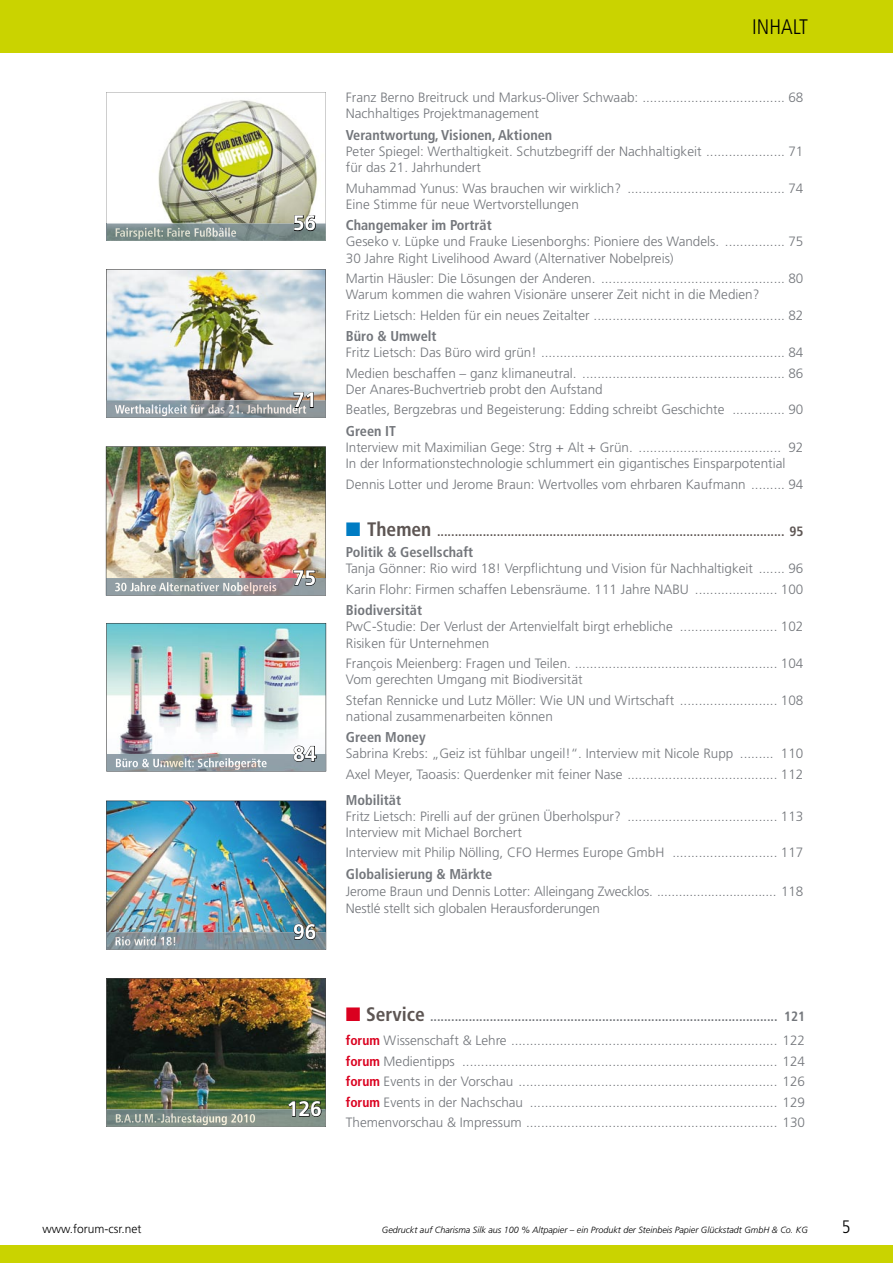
<style>
.page{position:relative;width:893px;height:1263px;background:#fff}
.page>*{position:absolute;margin:0;border:0;box-sizing:border-box;transform-origin:0 0}
.t1{font:700 21px "Frutiger";color:#fff}
.t2{font:300 condensed 21px "Frutiger";color:#000}
.t3{font:300 condensed 18px "Frutiger";color:#000}
.t4{font:700 condensed 14.25px "Frutiger";color:#73767b}
.t5{font:300 13.5px/16.2px "Frutiger";color:#73767b}
.t6{font:700 condensed 13.5px/24.8px "Frutiger";color:#73767b}
.t7{font:700 condensed 13.5px "Frutiger";color:#5d5553}
.t8{font:300 12px "Frutiger";color:#000}
.t9{font:italic 300 9px "Frutiger";color:#000}
.s1{color:#007cc3}
.s2{font-size:19.5px}
.s3{color:#da001f}
.s4{font-size:19.5px;color:#5d5553}
.s5{font-weight:300;font-stretch:normal}
.s6{font-weight:700;font-stretch:condensed;color:#da001f}
</style>
<div class="page">
<div style="left:0;top:0;width:893px;height:53px;background:#cad300"></div>
<img style="left:106px;top:269px;width:220px;height:149px">
<img style="left:106px;top:801px;width:220px;height:149px">
<img style="left:106px;top:92px;width:220px;height:149px">
<img style="left:106px;top:446px;width:220px;height:150px">
<img style="left:106px;top:978px;width:220px;height:149px">
<div style="left:0;top:1246px;width:893px;height:17px;background:#cad300"></div>
<img style="left:106px;top:623px;width:220px;height:148px">
<h1 class="t1" style="left:293px;top:211px;width:25px">56</h1>
<h1 class="t1" style="left:293px;top:388px;width:25px">71</h1>
<h1 class="t1" style="left:293px;top:565px;width:25px">75</h1>
<h1 class="t1" style="left:293px;top:741px;width:25px">84</h1>
<h1 class="t1" style="left:293px;top:919px;width:25px">96</h1>
<h1 class="t2" style="left:752px;top:15px;width:57px">iNHAlT</h1>
<p class="t5" style="left:346px;top:90px;width:459px">Franz Berno Breitruck und Markus-Oliver Schwaab: ...................................... 68<br>Nachhaltiges Projektmanagement</p>
<p class="t4" style="left:346px;top:126px;width:208px">Verantwortung, Visionen, Aktionen</p>
<p class="t5" style="left:346px;top:143px;width:459px">Peter Spiegel: Werthaltigkeit. Schutzbegriff der Nachhaltigkeit ..................... 71 für das 21. Jahrhundert</p>
<p class="t5" style="left:346px;top:180px;width:459px">Muhammad Yunus: Was brauchen wir wirklich? .......................................... 74<br>Eine Stimme für neue Wertvorstellungen</p>
<p class="t4" style="left:346px;top:217px;width:147px">Changemaker im Porträt</p>
<p class="t5" style="left:346px;top:234px;width:459px">Geseko v. Lüpke und Frauke Liesenborghs: Pioniere des Wandels. ................ 75<br>30 Jahre Right Livelihood Award (Alternativer Nobelpreis)</p>
<p class="t5" style="left:346px;top:270px;width:459px">Martin Häusler: Die Lösungen der Anderen. ................................................. 80<br>Warum kommen die wahren Visionäre unserer Zeit nicht in die Medien?</p>
<p class="t5" style="left:346px;top:307px;width:459px">Fritz Lietsch: Helden für ein neues Zeitalter ................................................... 82</p>
<p class="t4" style="left:346px;top:328px;width:92px">Büro &amp; Umwelt</p>
<p class="t5" style="left:346px;top:343px;width:459px;line-height:20.4px">Fritz Lietsch: Das Büro wird grün! ................................................................. 84<br>Medien beschaffen – ganz klimaneutral. ...................................................... 86</p>
<p class="t5" style="left:346px;top:379px;width:459px;line-height:20.4px">Der Anares-Buchvertrieb probt den Aufstand<br>Beatles, Bergzebras und Begeisterung: Edding schreibt Geschichte .............. 90</p>
<p class="t4" style="left:346px;top:422px;width:52px">Green IT</p>
<p class="t5" style="left:346px;top:439px;width:459px">Interview mit Maximilian Gege: Strg + Alt + Grün. ...................................... 92<br>In der Informationstechnologie schlummert ein gigantisches Einsparpotential</p>
<p class="t5" style="left:346px;top:476px;width:459px">Dennis Lotter und Jerome Braun: Wertvolles vom ehrbaren Kaufmann ......... 94</p>
<p class="t7" style="left:346px;top:523px;width:459px"><span class="s1">■</span> <span class="s2">Themen</span> ................................................................................................... 95</p>
<p class="t4" style="left:346px;top:544px;width:129px">Politik &amp; Gesellschaft</p>
<p class="t5" style="left:346px;top:559px;width:459px;line-height:20.4px">Tanja Gönner: Rio wird 18! Verpflichtung und Vision für Nachhaltigkeit ....... 96<br>Karin Flohr: Firmen schaffen Lebensräume. 111 Jahre NABU ...................... 100</p>
<p class="t4" style="left:346px;top:602px;width:78px">Biodiversität</p>
<p class="t5" style="left:346px;top:619px;width:459px">PwC-Studie: Der Verlust der Artenvielfalt birgt erhebliche .......................... 102<br>Risiken für Unternehmen</p>
<p class="t5" style="left:346px;top:655px;width:459px">François Meienberg: Fragen und Teilen. ...................................................... 104<br>Vom gerechten Umgang mit Biodiversität</p>
<p class="t5" style="left:346px;top:692px;width:459px">Stefan Rennicke und Lutz Möller: Wie UN und Wirtschaft .......................... 108 national zusammenarbeiten können</p>
<p class="t4" style="left:346px;top:729px;width:81px">Green Money</p>
<p class="t5" style="left:346px;top:744px;width:459px;line-height:20.4px">Sabrina Krebs: „Geiz ist fühlbar ungeil!“. Interview mit Nicole Rupp ......... 110<br>Axel Meyer, Taoasis: Querdenker mit feiner Nase ........................................ 112</p>
<p class="t4" style="left:346px;top:791px;width:57px">Mobilität</p>
<p class="t5" style="left:346px;top:808px;width:459px">Fritz Lietsch: Pirelli auf der grünen Überholspur? ........................................ 113<br>Interview mit Michael Borchert</p>
<p class="t5" style="left:346px;top:845px;width:459px">Interview mit Philip Nölling, CFO Hermes Europe GmbH ............................ 117</p>
<p class="t4" style="left:346px;top:865px;width:148px">Globalisierung &amp; Märkte</p>
<p class="t5" style="left:346px;top:883px;width:459px;line-height:17.2px">Jerome Braun und Dennis Lotter: Alleingang Zwecklos. ................................. 118<br>Nestlé stellt sich globalen Herausforderungen</p>
<h1 class="t1" style="left:287px;top:1096px;width:37px">126</h1>
<p class="t6" style="left:346px;top:1004px;width:461px"><span class="s3">■</span> <span class="s4">Service</span> ................................................................................................... 121 <span class="s3">forum</span> <span class="s5">Wissenschaft &amp; Lehre ....................................................................... 122</span></p>
<p class="t5" style="left:346px;top:1051px;width:461px;line-height:20.4px;text-align:justify"><span class="s6">forum</span> Medientipps .................................................................................... 124 <span class="s6">forum</span> Events in der Vorschau ..................................................................... 126 <span class="s6">forum</span> Events in der Nachschau .................................................................. 129<br>Themenvorschau &amp; Impressum ................................................................... 130</p>
<p class="t8" style="left:43px;top:1222px;width:100px">www.forum-csr.net</p>
<h2 class="t3" style="left:842px;top:1216px;width:10px">5</h2>
<p class="t9" style="left:382px;top:1225px;width:428px">Gedruckt auf Charisma Silk aus 100 % Altpapier – ein Produkt der Steinbeis Papier Glückstadt GmbH &amp; Co. KG</p>
</div>
